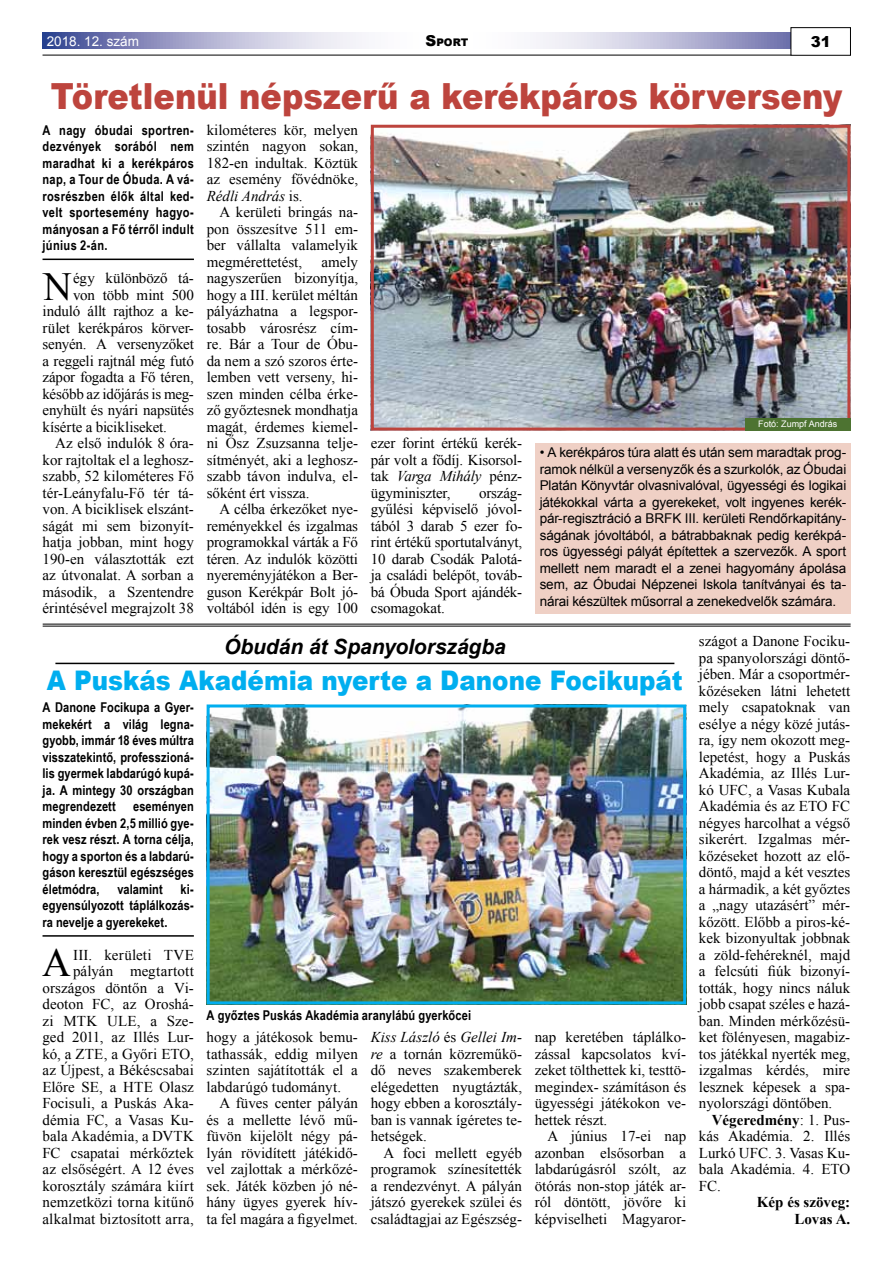
<style>
.page{position:relative;width:893px;height:1263px;background:#fff}
.page>*{position:absolute;margin:0;border:0;box-sizing:border-box;transform-origin:0 0}
.t1{font:39.9px "Times New Roman";color:#000}
.t2{font:900 36px "Arial";color:#bd443d;scale:.89 1}
.t3{font:900 27px "Arial";color:#00aeef;scale:.91 1}
.t4{font:italic 700 21px "Arial";letter-spacing:-.005em;color:#000}
.t5{font:15px/16.5px "Times New Roman";color:#000;text-align:justify}
.t6{font:700 15px/16.5px "Times New Roman";color:#000;text-align:right}
.t7{font:900 15px "Arial";color:#000}
.t8{font:700 13.5px/16.5px "Arial Narrow";letter-spacing:.01em;color:#000;text-align:justify}
.t9{font:13.5px/16.5px "Arial";letter-spacing:-.01em;color:#000;text-align:justify}
.t10{font:13.5px "Arial";color:#fff}
.t11{font:900 10.5px "Arial";color:#000}
.t12{font:9px "Arial";color:#fff}
.s1{font-size:15px}
.s2{font-style:italic}
.s3{font-weight:700}
</style>
<div class="page">
<svg style="left:43px;top:33px;width:748px;height:15px"></svg>
<div style="left:791px;top:27px;width:60px;height:28px;border:1px solid #000"></div>
<hr style="left:43px;top:55px;width:748px;height:1px;background:#000">
<hr style="left:43px;top:259px;width:151px;height:1px;background:#000">
<img style="left:375px;top:129px;width:471px;height:298px">
<div style="left:371px;top:125px;width:479px;height:306px;border:3px solid #bd443d"></div>
<div style="left:535px;top:443px;width:316px;height:170px;background:#efd0c5"></div>
<hr style="left:43px;top:935px;width:151px;height:2px;background:#000">
<hr style="left:55px;top:663px;width:619px;height:1px;background:#000">
<img style="left:211px;top:708px;width:471px;height:292px">
<div style="left:207px;top:704px;width:479px;height:300px;border:3px solid #00aeef"></div>
<hr style="left:43px;top:624px;width:808px;height:1px;background:#000">
<hr style="left:43px;top:626px;width:808px;height:1px;background:#000">
<div style="left:745px;top:418px;width:106px;height:13px;background:#4d7331"></div>
<p class="t10" style="left:47px;top:33px;width:94px">2018. 12. szám</p>
<p class="t11" style="left:425px;top:34px;width:44px"><span class="s1">S</span>port</p>
<p class="t7" style="left:811px;top:31px;width:22px">31</p>
<h2 class="t2" style="left:51px;top:70px;width:891px">Töretlenül népszerű a kerékpáros körverseny</h2>
<p class="t8" style="left:43px;top:121px;width:153px">A nagy óbudai sportren&shy;dezvények sorából nem maradhat ki a kerékpáros nap, a Tour de Óbuda. A vá&shy;rosrészben élők által ked&shy;velt sportesemény hagyo&shy;mányosan a Fő térről indult június 2-án.</p>
<h1 class="t1" style="left:43px;top:259px;width:30px">N</h1>
<p class="t5" style="left:73px;top:270px;width:122px">égy különböző tá-</p>
<p class="t5" style="left:73px;top:286px;width:122px">von több mint 500</p>
<p class="t5" style="left:43px;top:303px;width:153px">induló állt rajthoz a ke-</p>
<p class="t5" style="left:43px;top:319px;width:153px">rület kerékpáros körver-</p>
<p class="t5" style="left:43px;top:336px;width:153px">senyén. A versenyzőket</p>
<p class="t5" style="left:43px;top:352px;width:153px">a reggeli rajtnál még futó</p>
<p class="t5" style="left:43px;top:369px;width:153px">zápor fogadta a Fő téren,</p>
<p class="t5" style="left:43px;top:385px;width:153px">később az időjárás is meg-</p>
<p class="t5" style="left:43px;top:402px;width:153px">enyhült és nyári napsütés</p>
<p class="t5" style="left:43px;top:418px;width:126px">kísérte a bicikliseket.</p>
<p class="t5" style="left:55px;top:435px;width:140px">Az első indulók 8 óra-</p>
<p class="t5" style="left:43px;top:451px;width:153px">kor rajtoltak el a leghos -</p>
<p class="t5" style="left:43px;top:468px;width:153px">szabb, 52 kilométeres Fő</p>
<p class="t5" style="left:43px;top:484px;width:153px">tér-Leányfalu-Fő tér tá-</p>
<p class="t5" style="left:43px;top:501px;width:153px">von. A biciklisek elszánt-</p>
<p class="t5" style="left:43px;top:517px;width:153px">ságát mi sem bizonyít-</p>
<p class="t5" style="left:43px;top:534px;width:153px">hatja jobban, mint hogy</p>
<p class="t5" style="left:43px;top:550px;width:153px">190-en választották ezt</p>
<p class="t5" style="left:43px;top:567px;width:153px">az útvonalat. A sorban a</p>
<p class="t5" style="left:43px;top:583px;width:153px">második, a Szentendre</p>
<p class="t5" style="left:43px;top:600px;width:153px">érintésével megrajzolt 38</p>
<p class="t5" style="left:207px;top:121px;width:153px">kilométeres kör, melyen szintén nagyon sokan, 182-en indultak. Köztük az esemény fővédnöke, <span class="s2">Rédli András</span> is.</p>
<p class="t5" style="left:207px;top:204px;width:153px;text-indent:13px">A kerületi bringás na&shy;pon összesítve 511 em&shy;ber vállalta valamelyik megmérettetést,</p>
<p class="t5" style="left:207px;top:253px;width:153px;text-indent:115px">amely nagyszerűen bizonyítja, hogy a III. kerület méltán pályázhatna a legspor&shy;tosabb városrész cím&shy;re. Bár a Tour de Óbu&shy;da nem a szó szoros érte&shy;lemben vett verseny, hi&shy;szen minden célba érke&shy;ző győztesnek mondhatja magát, érdemes kiemel&shy;ni Ősz Zsuzsanna telje&shy;sítményét, aki a leghos - szabb távon indulva, el&shy;sőként ért vissza.</p>
<p class="t5" style="left:207px;top:501px;width:153px;text-indent:13px">A célba érkezőket nye&shy;reményekkel és izgalmas programokkal várták a Fő téren. Az indulók közötti nyereményjátékon a Ber&shy;guson Kerékpár Bolt jó&shy;voltából idén is egy 100</p>
<p class="t5" style="left:371px;top:435px;width:153px">ezer forint értékű kerék&shy;pár volt a fődíj. Kisorsol&shy;tak <span class="s2">Varga Mihály</span> pénz&shy;ügyminiszter,</p>
<p class="t5" style="left:371px;top:484px;width:153px;text-indent:108px">ország&shy;gyűlési képviselő jóvol&shy;tából 3 darab 5 ezer fo&shy;rint értékű sportutalványt, 10 darab Csodák Palotá&shy;ja családi belépőt, továb&shy;bá Óbuda Sport ajándék&shy;csomagokat.</p>
<p class="t12" style="left:758px;top:418px;width:81px">Fotó: Zumpf András</p>
<p class="t9" style="left:540px;top:444px;width:308px">• A kerékpáros túra alatt és után sem maradtak prog&shy;ramok nélkül a versenyzők és a szurkolók, az Óbudai Platán Könyvtár olvasnivalóval, ügyességi és logikai játékokkal várta a gyerekeket, volt ingyenes kerék&shy;pár-regisztráció a BRFK III. kerületi Rendőrkapitány&shy;ságának jóvoltából, a bátrabbaknak pedig kerékpá&shy;ros ügyességi pályát építettek a szervezők. A sport mellett nem maradt el a zenei hagyomány ápolása sem, az Óbudai Népzenei Iskola tanítványai és ta&shy;nárai készültek műsorral a zenekedvelők számára.</p>
<h3 class="t4" style="left:224px;top:633px;width:283px">Óbudán át Spanyolországba</h3>
<h3 class="t3" style="left:47px;top:661px;width:700px">A Puskás Akadémia nyerte a Danone Focikupát</h3>
<p class="t8" style="left:43px;top:698px;width:153px">A Danone Focikupa a Gyer&shy;mekekért a világ legna&shy;gyobb, immár 18 éves múltra visszatekintő, professzioná&shy;lis gyermek labdarúgó kupá&shy;ja. A mintegy 30 országban megrendezett</p>
<p class="t8" style="left:43px;top:797px;width:153px;text-indent:91px">eseményen minden évben 2,5 millió gye&shy;rek vesz részt. A torna célja, hogy a sporton és a labdarú&shy;gáson keresztül egészséges életmódra,</p>
<p class="t8" style="left:43px;top:880px;width:153px;text-indent:138px">ki&shy;egyensúlyozott táplálkozás&shy;ra nevelje a gyerekeket.</p>
<h1 class="t1" style="left:42px;top:936px;width:30px">A</h1>
<p class="t8" style="left:117px;top:880px;width:47px">valamint</p>
<p class="t5" style="left:43px;top:946px;width:153px;text-align:right">III. kerületi TVE pályán megtartott országos döntőn a Vi&shy;deoton FC, az Oroshá&shy;zi MTK ULE, a Sze&shy;ged 2011, az Illés Lur&shy;kó, a ZTE, a Győri ETO, az Újpest, a Békéscsabai<br>Előre SE, a HTE Olasz<br>Focisuli, a Puskás Aka&shy;démia FC, a Vasas Ku&shy;bala Akadémia, a DVTK<br>FC csapatai mérkőztek az elsőségért. A 12 éves korosztály számára kiírt nemzetközi torna kitűnő alkalmat biztosított arra,</p>
<p class="t8" style="left:207px;top:1006px;width:266px">A győztes Puskás Akadémia aranylábú gyerkőcei</p>
<p class="t5" style="left:207px;top:1029px;width:153px">hogy a játékosok bemu&shy;tathassák, eddig milyen szinten sajátították el a labdarúgó tudományt.</p>
<p class="t5" style="left:207px;top:1095px;width:153px;text-indent:13px">A füves center pályán és a mellette lévő mű&shy;füvön kijelölt négy pá&shy;lyán rövidített játékidő&shy;vel zajlottak a mérkőzé&shy;sek. Játék közben jó né&shy;hány ügyes gyerek hív&shy;ta fel magára a figyelmet.</p>
<p class="t5" style="left:371px;top:1029px;width:153px"><span class="s2">Kiss László</span> és <span class="s2">Gellei Im&shy;re</span> a tornán közreműkö&shy;dő neves szakemberek elégedetten nyugtázták, hogy ebben a korosztály&shy;ban is vannak ígéretes te&shy;hetségek.</p>
<p class="t5" style="left:371px;top:1144px;width:153px;text-indent:13px">A foci mellett egyéb programok színesítették a rendezvényt. A pályán játszó gyerekek szülei és családtagjai az Egészség-</p>
<p class="t5" style="left:535px;top:1029px;width:153px">nap keretében táplálko&shy;zással kapcsolatos kví&shy;zeket tölthettek ki, testtö&shy;megindex- számításon és ügyességi játékokon ve&shy;hettek részt.</p>
<p class="t5" style="left:535px;top:1128px;width:153px;text-indent:13px">A június 17-ei nap azonban elsősorban a labdarúgásról szólt, az ötórás non-stop játék ar&shy;ról döntött, jövőre ki képviselheti Magyaror-</p>
<p class="t5" style="left:699px;top:633px;width:153px">szágot a Danone Fociku&shy;pa spanyolországi döntő&shy;jében. Már a csoportmér&shy;kőzéseken látni lehetett mely csapatoknak van esélye a négy közé jutás&shy;ra, így nem okozott meg&shy;lepetést, hogy a Puskás Akadémia, az Illés Lur&shy;kó UFC, a Vasas Kubala Akadémia és az ETO FC négyes harcolhat a végső sikerért. Izgalmas mér&shy;kőzéseket hozott az elő&shy;döntő, majd a két vesztes a hármadik, a két győztes a „nagy utazásért” mér&shy;kőzött. Előbb a piros-ké&shy;kek bizonyultak jobbnak a zöld-fehéreknél, majd a felcsúti fiúk bizonyí&shy;tották, hogy nincs náluk jobb csapat széles e hazá&shy;ban. Minden mérkőzésü&shy;ket fölényesen, magabiz&shy;tos játékkal nyerték meg, izgalmas kérdés, mire lesznek képesek a spa&shy;nyolországi döntőben.</p>
<p class="t5" style="left:699px;top:1111px;width:153px;text-indent:13px"><span class="s3">Végeredmény</span>: 1. Pus&shy;kás Akadémia. 2. Illés Lurkó UFC. 3. Vasas Ku&shy;bala Akadémia. 4. ETO FC.</p>
<p class="t6" style="left:757px;top:1193px;width:95px">Kép és szöveg:<br>Lovas A.</p>
</div>
